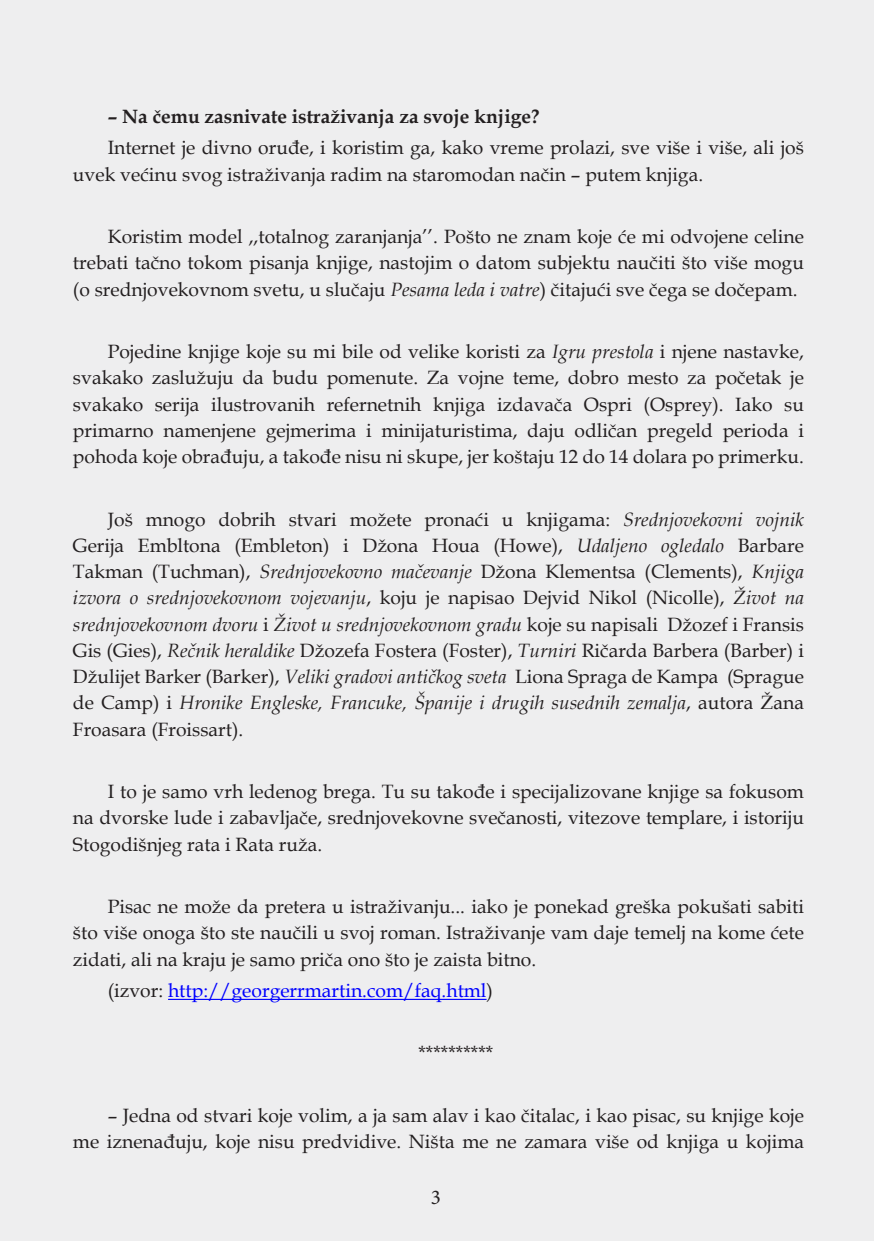
<style>
.page{position:relative;width:874px;height:1241px;background:#fff}
.page>*{position:absolute;margin:0;border:0;box-sizing:border-box;transform-origin:0 0}
.t1{font:21px "Minion Pro";color:#231f20}
.t2{font:19.25px/26.2px "Book Antiqua";color:#231f20;text-align:justify}
.t3{font:700 19.25px "Book Antiqua";color:#231f20}
.t4{font:19.25px "Book Antiqua";color:#00f}
.s1{font-style:italic}
.s2{color:#231f20}
</style>
<div class="page">
<div style="left:0;top:0;width:872px;height:1240px;background:#eeeeef"></div>
<hr style="left:168px;top:998px;width:318px;height:1px;background:#00f">
<p class="t3" style="left:108px;top:103px;width:433px">– Na čemu zasnivate istraživanja za svoje knjige?</p>
<p class="t2" style="left:73px;top:134px;width:732px;text-indent:35px">Internet je divno oruđe, i koristim ga, kako vreme prolazi, sve više i više, ali još uvek većinu svog istraživanja radim na staromodan način – putem knjiga.</p>
<p class="t2" style="left:73px;top:223px;width:732px;text-indent:35px">Koristim model ,,totalnog zaranjanja’’. Pošto ne znam koje će mi odvojene celine trebati tačno tokom pisanja knjige, nastojim o datom subjektu naučiti što više mogu (o srednjovekovnom svetu, u slučaju <span class="s1">Pesama leda i vatre</span>) čitajući sve čega se dočepam.</p>
<p class="t2" style="left:73px;top:338px;width:732px;text-indent:35px">Pojedine knjige koje su mi bile od velike koristi za <span class="s1">Igru prestola</span> i njene nastavke, svakako zaslužuju da budu pomenute. Za vojne teme, dobro mesto za početak je svakako serija ilustrovanih refernetnih knjiga izdavača Ospri (Osprey). Iako su primarno namenjene gejmerima i minijaturistima, daju odličan pregeld perioda i pohoda koje obrađuju, a takođe nisu ni skupe, jer koštaju 12 do 14 dolara po primerku.</p>
<p class="t2" style="left:73px;top:505px;width:732px;text-indent:35px">Još mnogo dobrih stvari možete pronaći u knjigama: <span class="s1">Srednjovekovni vojnik </span>Gerija Embltona (Embleton) i Džona Houa (Howe), <span class="s1">Udaljeno ogledalo</span> Barbare Takman (Tuchman), <span class="s1">Srednjovekovno mačevanje</span> Džona Klementsa (Clements), <span class="s1">Knjiga izvora o srednjovekovnom vojevanju</span>, koju je napisao Dejvid Nikol (Nicolle), <span class="s1">Život na srednjovekovnom dvoru</span> i <span class="s1">Život u srednjovekovnom gradu</span> koje su napisali Džozef i Fransis Gis (Gies), <span class="s1">Rečnik heraldike</span> Džozefa Fostera (Foster), <span class="s1">Turniri</span> Ričarda Barbera (Barber) i Džulijet Barker (Barker), <span class="s1">Veliki gradovi antičkog sveta</span> Liona Spraga de Kampa (Sprague de Camp) i <span class="s1">Hronike Engleske, Francuke, Španije i drugih susednih zemalja</span>, autora Žana Froasara (Froissart).</p>
<p class="t2" style="left:73px;top:777px;width:732px;text-indent:35px">I to je samo vrh ledenog brega. Tu su takođe i specijalizovane knjige sa fokusom na dvorske lude i zabavljače, srednjovekovne svečanosti, vitezove templare, i istoriju Stogodišnjeg rata i Rata ruža.</p>
<p class="t2" style="left:73px;top:892px;width:732px;text-indent:35px">Pisac ne može da pretera u istraživanju... iako je ponekad greška pokušati sabiti što više onoga što ste naučili u svoj roman. Istraživanje vam daje temelj na kome ćete zidati, ali na kraju je samo priča ono što je zaista bitno.</p>
<p class="t4" style="left:108px;top:976px;width:386px"><span class="s2">(izvor:</span> http://georgerrmartin.com/faq.html<span class="s2">)</span></p>
<p class="t2" style="left:418px;top:1039px;width:76px">**********</p>
<p class="t2" style="left:73px;top:1101px;width:732px;text-align:right">– Jedna od stvari koje volim, a ja sam alav i kao čitalac, i kao pisac, su knjige koje<br>me iznenađuju, koje nisu predvidive. Ništa me ne zamara više od knjiga u kojima</p>
<p class="t1" style="left:431px;top:1183px;width:12px">3</p>
</div>
